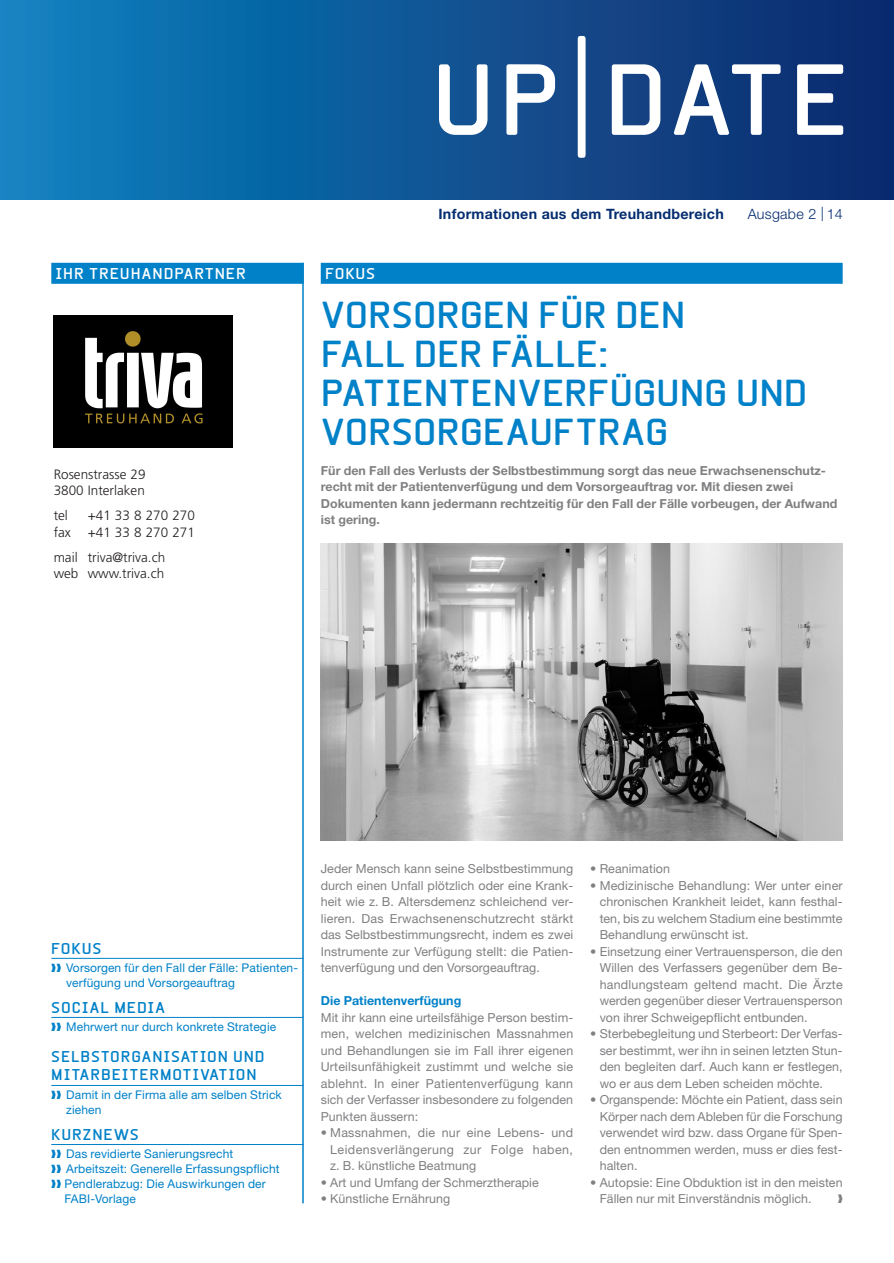
<style>
.page{position:relative;width:894px;height:1263px;background:#fff}
.page>*{position:absolute;margin:0;border:0;box-sizing:border-box;transform-origin:0 0}
.t1{font:700 36px/39px "Beta Sans";color:#0081c8}
.t2{font:700 15px/18px "Beta Sans";letter-spacing:.06em;color:#0081c8}
.t3{font:700 15px "Beta Sans";letter-spacing:.06em;color:#fff}
.t4{font:700 14.25px "Helvetica Neue LT Std";letter-spacing:.02em;color:#052d6f}
.t5{font:300 14.25px "Helvetica Neue LT Std";letter-spacing:.02em;color:#052d6f}
.t6{font:300 13.5px/16.5px "Frutiger LT Std";color:#231f20}
.t7{font:12.45px/16.5px "Helvetica Neue LT Std";letter-spacing:.005em;color:#808083;text-align:justify}
.t8{font:700 12.45px/16.5px "Helvetica Neue LT Std";letter-spacing:.005em;color:#808083}
.t9{font:700 12.45px "Helvetica Neue LT Std";letter-spacing:.005em;color:#0081c8}
.t10{font:12px/15px "Helvetica Neue LT Std";letter-spacing:.01em;color:#0081c8}
</style>
<div class="page">
<div style="left:0;top:0;width:893px;height:200px;background:linear-gradient(to right,#0f82c0,#0e286b)"></div>
<svg style="left:439px;top:36px;width:404px;height:122px"></svg>
<img style="left:321px;top:543px;width:521px;height:297px">
<hr style="left:51px;top:958px;width:253px;height:1px;background:#0081c8">
<hr style="left:51px;top:1017px;width:253px;height:1px;background:#0081c8">
<hr style="left:51px;top:1085px;width:253px;height:1px;background:#0081c8">
<hr style="left:51px;top:1144px;width:253px;height:1px;background:#0081c8">
<div style="left:321px;top:263px;width:521px;height:21px;background:#0081c8"></div>
<div style="left:51px;top:263px;width:253px;height:21px;background:#0081c8"></div>
<hr style="left:302px;top:263px;width:2px;height:940px;background:#0081c8">
<img style="left:54px;top:315px;width:178px;height:132px">
<p class="t3" style="left:56px;top:265px;width:192px">IHR TREUHANDPARTNER</p>
<p class="t3" style="left:325px;top:265px;width:52px">FOKUS</p>
<p class="t4" style="left:438px;top:205px;width:287px">Informationen aus dem Treuhandbereich</p>
<p class="t5" style="left:747px;top:205px;width:96px">Ausgabe 2 | 14</p>
<p class="t6" style="left:54px;top:466px;width:93px">Rosenstrasse 29<br>3800 Interlaken</p>
<p class="t6" style="left:54px;top:508px;width:16px">tel</p>
<p class="t6" style="left:54px;top:508px;width:143px;text-align:right">+41 33 8 270 270<br>fax +41 33 8 270 271</p>
<p class="t6" style="left:54px;top:549px;width:113px">mail triva@triva.ch web www.triva.ch</p>
<h1 class="t1" style="left:321px;top:296px;width:488px">VORSORGEN FÜR DEN<br>FALL DER FÄLLE:<br>PATIENTENVERFÜGUNG UND<br>VORSORGEAUFTRAG</h1>
<p class="t8" style="left:321px;top:462px;width:518px">Für den Fall des Verlusts der Selbstbestimmung sorgt das neue Erwachsenenschutz&shy;recht mit der Patientenverfügung und dem Vorsorgeauftrag vor. Mit diesen zwei Dokumenten kann jedermann rechtzeitig für den Fall der Fälle vorbeugen, der Aufwand ist gering.</p>
<p class="t2" style="left:51px;top:939px;width:52px">FOKUS</p>
<p class="t10" style="left:66px;top:960px;width:233px;text-indent:-15px">❱❱ Vorsorgen für den Fall der Fälle: Patienten&shy;verfügung und Vorsorgeauftrag</p>
<p class="t2" style="left:51px;top:998px;width:116px">SOCIAL MEDIA</p>
<p class="t10" style="left:51px;top:1019px;width:226px">❱❱ Mehrwert nur durch konkrete Strategie</p>
<p class="t2" style="left:51px;top:1047px;width:215px">SELBSTORGANISATION UND<br>MITARBEITERMOTIVATION</p>
<p class="t10" style="left:66px;top:1087px;width:217px;text-indent:-15px">❱❱ Damit in der Firma alle am selben Strick ziehen</p>
<p class="t2" style="left:51px;top:1125px;width:89px">KURZNEWS</p>
<p class="t10" style="left:51px;top:1146px;width:183px">❱❱ Das revidierte Sanierungsrecht</p>
<p class="t10" style="left:51px;top:1161px;width:230px">❱❱ Arbeitszeit: Generelle Erfassungspflicht</p>
<p class="t10" style="left:51px;top:1176px;width:216px">❱❱ Pendlerabzug: Die Auswirkungen der</p>
<p class="t10" style="left:64px;top:1191px;width:73px">FABI-Vorlage</p>
<p class="t7" style="left:321px;top:860px;width:254px">Jeder Mensch kann seine Selbstbestimmung durch einen Unfall plötzlich oder eine Krank&shy;heit wie z. B. Altersdemenz schleichend ver&shy;lieren. Das Erwachsenenschutzrecht stärkt das Selbstbestimmungsrecht, indem es zwei Instrumente zur Verfügung stellt: die Patien&shy;tenverfügung und den Vorsorgeauftrag.</p>
<p class="t9" style="left:321px;top:993px;width:142px">Die Patientenverfügung</p>
<p class="t7" style="left:321px;top:1008px;width:254px">Mit ihr kann eine urteilsfähige Person bestim&shy;men, welchen medizinischen Massnahmen und Behandlungen sie im Fall ihrer eigenen Urteilsunfähigkeit zustimmt und welche sie ablehnt. In einer Patientenverfügung kann sich der Verfasser insbesondere zu folgenden Punkten äussern:</p>
<p class="t7" style="left:330px;top:1124px;width:244px;text-indent:-9px">• Massnahmen, die nur eine Lebens- und Leidensverlängerung zur Folge haben, z. B. künstliche Beatmung</p>
<p class="t7" style="left:321px;top:1173px;width:219px">• Art und Umfang der Schmerztherapie</p>
<p class="t7" style="left:321px;top:1190px;width:131px">• Künstliche Ernährung</p>
<p class="t7" style="left:590px;top:860px;width:81px">• Reanimation</p>
<p class="t7" style="left:599px;top:876px;width:244px;text-indent:-9px">• Medizinische Behandlung: Wer unter einer chronischen Krankheit leidet, kann festhal&shy;ten, bis zu welchem Stadium eine bestimmte Behandlung erwünscht ist.</p>
<p class="t7" style="left:599px;top:942px;width:244px;text-indent:-9px">• Einsetzung einer Vertrauensperson, die den Willen des Verfassers gegenüber dem Be&shy;handlungsteam geltend macht. Die Ärzte werden gegenüber dieser Vertrauensperson von ihrer Schweigepflicht entbunden.</p>
<p class="t7" style="left:599px;top:1025px;width:244px;text-indent:-9px">• Sterbebegleitung und Sterbeort: Der Verfas&shy;ser bestimmt, wer ihn in seinen letzten Stun&shy;den begleiten darf. Auch kann er festlegen, wo er aus dem Leben scheiden möchte.</p>
<p class="t7" style="left:599px;top:1091px;width:244px;text-indent:-9px">• Organspende: Möchte ein Patient, dass sein Körper nach dem Ableben für die Forschung verwendet wird bzw. dass Organe für Spen&shy;den entnommen werden, muss er dies fest&shy;halten.</p>
<p class="t7" style="left:599px;top:1173px;width:244px;text-indent:-9px">• Autopsie: Eine Obduktion ist in den meisten<br>Fällen nur mit Einverständnis möglich.</p>
</div>
